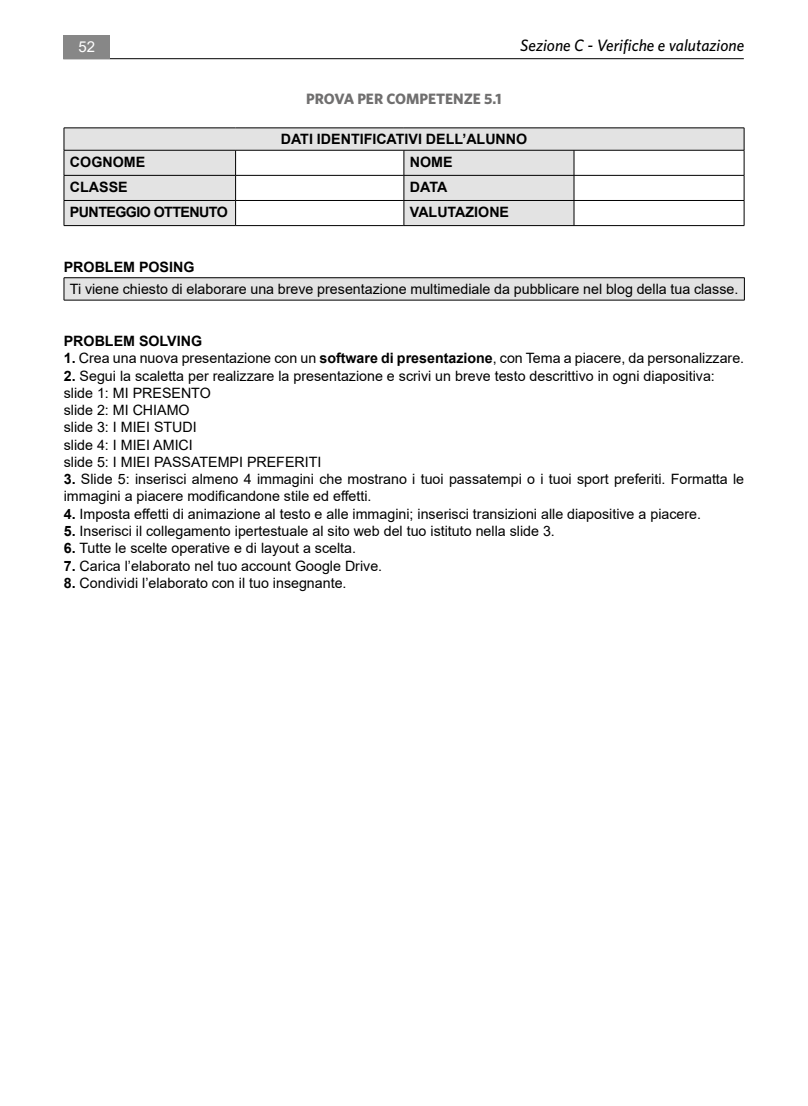
<style>
.page{position:relative;width:808px;height:1106px;background:#fff}
.page>*{position:absolute;margin:0;border:0;box-sizing:border-box;transform-origin:0 0}
.t1{font:italic 500 16.5px "Whitney";color:#000}
.t2{font:700 15px "Whitney";color:#706f6f}
.t3{font:15px "Arial";color:#fff}
.t4{font:14.25px/17.2px "Arial";color:#000}
.t5{font:700 14.25px "Arial";color:#000}
.t6{font:700 14.25px "Arial";letter-spacing:-.04em;color:#000}
.s1{font-weight:700}
</style>
<div class="page">
<hr style="left:63px;top:58px;width:681px;height:1px;background:#000">
<div style="left:64px;top:35px;width:46px;height:23px;background:#878787"></div>
<svg style="left:65px;top:129px;width:679px;height:96px;fill:#e3e3e3"></svg>
<hr style="left:64px;top:128px;width:172px;height:1px;background:#000">
<hr style="left:236px;top:128px;width:168px;height:1px;background:#000">
<hr style="left:404px;top:128px;width:170px;height:1px;background:#000">
<hr style="left:574px;top:128px;width:170px;height:1px;background:#000">
<hr style="left:64px;top:150px;width:172px;height:1px;background:#000">
<hr style="left:236px;top:150px;width:168px;height:1px;background:#000">
<hr style="left:404px;top:150px;width:170px;height:1px;background:#000">
<hr style="left:574px;top:150px;width:170px;height:1px;background:#000">
<hr style="left:64px;top:175px;width:172px;height:1px;background:#000">
<hr style="left:236px;top:175px;width:168px;height:1px;background:#000">
<hr style="left:404px;top:175px;width:170px;height:1px;background:#000">
<hr style="left:574px;top:175px;width:170px;height:1px;background:#000">
<hr style="left:64px;top:200px;width:172px;height:1px;background:#000">
<svg style="left:64px;top:128px;width:1px;height:97px"></svg>
<hr style="left:236px;top:200px;width:168px;height:1px;background:#000">
<svg style="left:235px;top:150px;width:1px;height:75px"></svg>
<hr style="left:404px;top:200px;width:170px;height:1px;background:#000">
<svg style="left:404px;top:150px;width:1px;height:75px"></svg>
<hr style="left:574px;top:200px;width:170px;height:1px;background:#000">
<svg style="left:574px;top:150px;width:1px;height:75px"></svg>
<svg style="left:744px;top:128px;width:1px;height:97px"></svg>
<hr style="left:64px;top:225px;width:172px;height:1px;background:#000">
<hr style="left:236px;top:225px;width:168px;height:1px;background:#000">
<hr style="left:404px;top:225px;width:170px;height:1px;background:#000">
<hr style="left:574px;top:225px;width:170px;height:1px;background:#000">
<div style="left:64px;top:278px;width:680px;height:22px;background:#e3e3e3"></div>
<hr style="left:64px;top:277px;width:680px;height:1px;background:#000">
<svg style="left:64px;top:278px;width:1px;height:22px"></svg>
<svg style="left:744px;top:278px;width:1px;height:22px"></svg>
<hr style="left:64px;top:300px;width:680px;height:1px;background:#000">
<p class="t3" style="left:79px;top:37px;width:18px">52</p>
<p class="t1" style="left:520px;top:35px;width:225px">Sezione C - Verifiche e valutazione</p>
<p class="t2" style="left:306px;top:90px;width:197px">PROVA PER COMPETENZE 5.1</p>
<p class="t5" style="left:281px;top:129px;width:248px">DATI IDENTIFICATIVI DELL’ALUNNO</p>
<p class="t5" style="left:70px;top:152px;width:77px">COGNOME</p>
<p class="t5" style="left:410px;top:152px;width:44px">NOME</p>
<p class="t5" style="left:70px;top:177px;width:59px">CLASSE</p>
<p class="t5" style="left:410px;top:177px;width:39px">DATA</p>
<p class="t6" style="left:70px;top:202px;width:159px">PUNTEGGIO OTTENUTO</p>
<p class="t5" style="left:410px;top:202px;width:101px">VALUTAZIONE</p>
<p class="t5" style="left:64px;top:256px;width:132px">PROBLEM POSING</p>
<p class="t4" style="left:70px;top:280px;width:670px">Ti viene chiesto di elaborare una breve presentazione multimediale da pubblicare nel blog della tua classe.</p>
<p class="t5" style="left:64px;top:331px;width:140px">PROBLEM SOLVING</p>
<p class="t4" style="left:64px;top:349px;width:682px"><span class="s1">1.</span> Crea una nuova presentazione con un <span class="s1">software di presentazione</span>, con Tema a piacere, da personalizzare.</p>
<p class="t4" style="left:64px;top:367px;width:653px"><span class="s1">2.</span> Segui la scaletta per realizzare la presentazione e scrivi un breve testo descrittivo in ogni diapositiva: slide 1: MI PRESENTO<br>slide 2: MI CHIAMO<br>slide 3: I MIEI STUDI<br>slide 4: I MIEI AMICI<br>slide 5: I MIEI PASSATEMPI PREFERITI</p>
<p class="t4" style="left:64px;top:470px;width:682px"><span class="s1">3.</span> Slide 5: inserisci almeno 4 immagini che mostrano i tuoi passatempi o i tuoi sport preferiti. Formatta le immagini a piacere modificandone stile ed effetti.</p>
<p class="t4" style="left:64px;top:505px;width:639px"><span class="s1">4.</span> Imposta effetti di animazione al testo e alle immagini; inserisci transizioni alle diapositive a piacere.</p>
<p class="t4" style="left:64px;top:522px;width:493px"><span class="s1">5.</span> Inserisci il collegamento ipertestuale al sito web del tuo istituto nella slide 3.</p>
<p class="t4" style="left:64px;top:539px;width:294px"><span class="s1">6.</span> Tutte le scelte operative e di layout a scelta.</p>
<p class="t4" style="left:64px;top:557px;width:320px"><span class="s1">7.</span> Carica l’elaborato nel tuo account Google Drive.</p>
<p class="t4" style="left:64px;top:574px;width:284px"><span class="s1">8.</span> Condividi l’elaborato con il tuo insegnante.</p>
</div>
